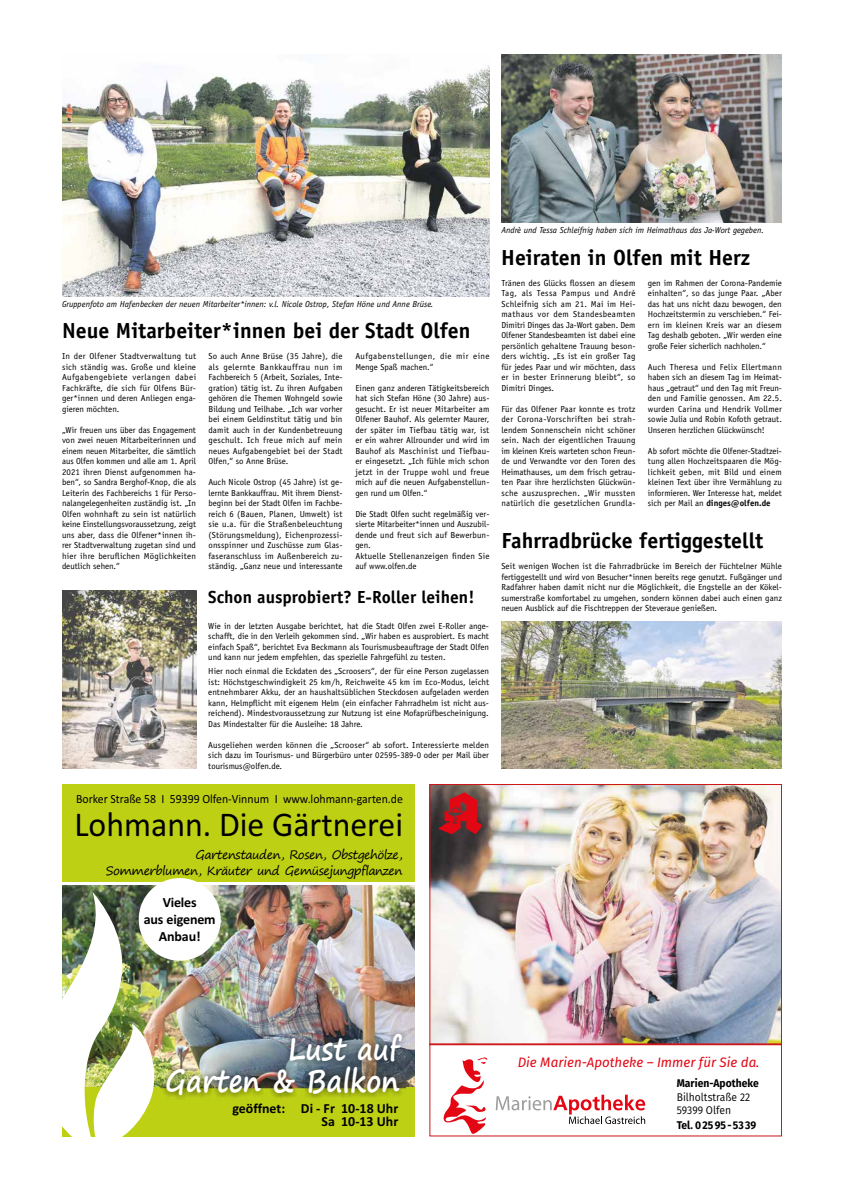
<style>
.page{position:relative;width:844px;height:1191px;background:#fff}
.page>*{position:absolute;margin:0;border:0;box-sizing:border-box;transform-origin:0 0}
.t1{font:35px "Calibri";color:#000}
.t2{font:700 30.89px/32.3px "Segoe Print";color:#fff;text-align:right;scale:.88 1}
.t3{font:700 21.88px "Officina Sans Std";color:#000}
.t4{font:700 17.5px "Officina Sans Std";color:#000}
.t5{font:700 14px/17.1px "Calibri";letter-spacing:-.01em;color:#000;text-align:center}
.t6{font:700 13.91px/13.6px "Calibri";color:#000;text-align:right}
.t7{font:italic 13.65px "Fira Sans";color:#e30613}
.t8{font:12.51px "Calibri";color:#000;scale:.94 1}
.t9{font:12.25px/16px "Segoe Print";letter-spacing:-.04em;color:#000;text-align:right}
.t10{font:700 11.2px "Fira Sans";color:#000;scale:.92 1}
.t11{font:11.2px/13.4px "Fira Sans";color:#000;scale:.92 1}
.t12{font:8.75px/10.5px "Officina Sans Std";color:#000;text-align:justify}
.t13{font:italic 8.75px "Officina Sans Std";color:#000}
.t14{font:8.75px/10.5px "Officina Sans Std";letter-spacing:.025em;color:#000}
.s1{font-weight:700}
</style>
<div class="page">
<svg style="left:443px;top:1057px;width:44px;height:76px"></svg>
<svg style="left:495px;top:1094px;width:150px;height:30px"></svg>
<img style="left:431px;top:786px;width:348px;height:257px">
<svg style="left:438px;top:792px;width:44px;height:42px;background:#992429"></svg>
<hr style="left:430px;top:1043px;width:351px;height:2px;background:#cd1719">
<div style="left:429px;top:784px;width:352px;height:352px;border:1px solid #cd1719"></div>
<img style="left:62px;top:886px;width:352px;height:201px">
<div style="left:62px;top:784px;width:352px;height:98px;background:#bed014"></div>
<div style="left:62px;top:1087px;width:352px;height:49px;background:#bed014"></div>
<img style="left:62px;top:891px;width:97px;height:245px">
<div style="left:139px;top:878px;width:82px;height:82px;background:#fff;border-radius:50%"></div>
<img style="left:160px;top:1028px;width:246px;height:71px">
<img style="left:501px;top:55px;width:280px;height:168px">
<img style="left:501px;top:622px;width:280px;height:147px">
<img style="left:62px;top:65px;width:427px;height:231px">
<img style="left:62px;top:590px;width:134px;height:179px">
<p class="t13" style="left:62px;top:299px;width:373px">Gruppenfoto am Hafenbecken der neuen Mitarbeiter*innen: v.l. Nicole Ostrop, Stefan Höne und Anne Brüse.</p>
<h3 class="t3" style="left:62px;top:317px;width:410px">Neue Mitarbeiter*innen bei der Stadt Olfen</h3>
<p class="t12" style="left:62px;top:351px;width:135px">In der Olfener Stadtverwaltung tut sich ständig was. Große und kleine Aufgabengebiete verlangen dabei Fachkräfte, die sich für Olfens Bür&shy;ger*innen und deren Anliegen enga&shy;gieren möchten.</p>
<p class="t12" style="left:62px;top:424px;width:136px">„Wir freuen uns über das Engagement von zwei neuen Mitarbeiterinnen und einem neuen Mitarbeiter, die sämtlich aus Olfen kommen und alle am 1. April 2021 ihren Dienst aufgenommen ha&shy;ben“, so Sandra Berghof-Knop, die als Leiterin des Fachbereichs 1 für Perso&shy;nalangelegenheiten zuständig ist. „In Olfen wohnhaft zu sein ist natürlich keine Einstellungsvoraussetzung, zeigt uns aber, dass die Olfener*innen ih&shy;rer Stadtverwaltung zugetan sind und hier ihre beruflichen Möglichkeiten deutlich sehen.“</p>
<p class="t12" style="left:208px;top:351px;width:136px">So auch Anne Brüse (35 Jahre), die als gelernte Bankkauffrau nun im Fachbereich 5 (Arbeit, Soziales, Inte&shy;gration) tätig ist. Zu ihren Aufgaben gehören die Themen Wohngeld sowie Bildung und Teilhabe. „Ich war vorher bei einem Geldinstitut tätig und bin damit auch in der Kundenbetreuung geschult. Ich freue mich auf mein neues Aufgabengebiet bei der Stadt Olfen,“ so Anne Brüse.</p>
<p class="t12" style="left:208px;top:477px;width:136px">Auch Nicole Ostrop (45 Jahre) ist ge&shy;lernte Bankkauffrau. Mit ihrem Dienst&shy;beginn bei der Stadt Olfen im Fachbe&shy;reich 6 (Bauen, Planen, Umwelt) ist sie u.a. für die Straßenbeleuchtung (Störungsmeldung), Eichenprozessi&shy;onsspinner und Zuschüsse zum Glas&shy;faseranschluss im Außenbereich zu&shy;ständig. „Ganz neue und interessante</p>
<p class="t14" style="left:355px;top:351px;width:135px">Aufgabenstellungen, die mir eine<br>Menge Spaß machen.“</p>
<p class="t12" style="left:355px;top:382px;width:135px">Einen ganz anderen Tätigkeitsbereich hat sich Stefan Höne (30 Jahre) aus&shy;gesucht. Er ist neuer Mitarbeiter am Olfener Bauhof. Als gelernter Maurer, der später im Tiefbau tätig war, ist er ein wahrer Allrounder und wird im Bauhof als Maschinist und Tiefbau&shy;er eingesetzt. „Ich fühle mich schon jetzt in der Truppe wohl und freue mich auf die neuen Aufgabenstellun&shy;gen rund um Olfen.“</p>
<p class="t12" style="left:355px;top:508px;width:135px;text-align:left">Die Stadt Olfen sucht regelmäßig ver&shy;sierte Mitarbeiter*innen und Auszubil&shy;dende und freut sich auf Bewerbun&shy;gen.<br>Aktuelle Stellenanzeigen finden Sie auf www.olfen.de</p>
<h3 class="t4" style="left:208px;top:586px;width:268px">Schon ausprobiert? E-Roller leihen!</h3>
<p class="t12" style="left:208px;top:621px;width:282px">Wie in der letzten Ausgabe berichtet, hat die Stadt Olfen zwei E-Roller ange&shy;schafft, die in den Verleih gekommen sind. „Wir haben es ausprobiert. Es macht einfach Spaß“, berichtet Eva Beckmann als Tourismusbeauftrage der Stadt Olfen und kann nur jedem empfehlen, das spezielle Fahrgefühl zu testen.</p>
<p class="t12" style="left:208px;top:666px;width:282px">Hier noch einmal die Eckdaten des „Scroosers“, der für eine Person zugelassen ist: Höchstgeschwindigkeit 25 km/h, Reichweite 45 km im Eco-Modus, leicht entnehmbarer Akku, der an haushaltsüblichen Steckdosen aufgeladen werden kann, Helmpflicht mit eigenem Helm (ein einfacher Fahrradhelm ist nicht aus&shy;reichend). Mindestvoraussetzung zur Nutzung ist eine Mofaprüfbescheinigung.<br>Das Mindestalter für die Ausleihe: 18 Jahre.</p>
<p class="t12" style="left:208px;top:739px;width:282px">Ausgeliehen werden können die „Scrooser“ ab sofort. Interessierte melden sich dazu im Tourismus- und Bürgerbüro unter 02595-389-0 oder per Mail über tourismus@olfen.de.</p>
<h3 class="t8" style="left:76px;top:790px;width:349px">Borker Straße 58 I 59399 Olfen-Vinnum I www.lohmann-garten.de</h3>
<h1 class="t1" style="left:74px;top:801px;width:330px">Lohmann. Die Gärtnerei</h1>
<h3 class="t9" style="left:106px;top:848px;width:298px">Gartenstauden, Rosen, Obstgehölze,<br>Sommerblumen, Kräuter und Gemüsejungpflanzen</h3>
<h3 class="t5" style="left:144px;top:894px;width:73px">Vieles<br>aus eigenem<br>Anbau!</h3>
<p class="t13" style="left:501px;top:225px;width:264px">Andrè und Tessa Schleifnig haben sich im Heimathaus das Ja-Wort gegeben.</p>
<h3 class="t3" style="left:501px;top:243px;width:250px">Heiraten in Olfen mit Herz</h3>
<p class="t12" style="left:501px;top:277px;width:136px">Tränen des Glücks flossen an diesem Tag, als Tessa Pampus und André Schleifnig sich am 21. Mai im Hei&shy;mathaus vor dem Standesbeamten Dimitri Dinges das Ja-Wort gaben. Dem Olfener Standesbeamten ist dabei eine persönlich gehaltene Trauung beson&shy;ders wichtig. „Es ist ein großer Tag für jedes Paar und wir möchten, dass er in bester Erinnerung bleibt“, so Dimitri Dinges.</p>
<p class="t12" style="left:501px;top:403px;width:136px">Für das Olfener Paar konnte es trotz der Corona-Vorschriften bei strah&shy;lendem Sonnenschein nicht schöner sein. Nach der eigentlichen Trauung im kleinen Kreis warteten schon Freun&shy;de und Verwandte vor den Toren des Heimathauses, um dem frisch getrau&shy;ten Paar ihre herzlichsten Glückwün&shy;sche auszusprechen. „Wir mussten natürlich die gesetzlichen Grundla-</p>
<p class="t12" style="left:647px;top:277px;width:135px">gen im Rahmen der Corona-Pandemie einhalten“, so das junge Paar. „Aber das hat uns nicht dazu bewogen, den Hochzeitstermin zu verschieben.“ Fei&shy;ern im kleinen Kreis war an diesem Tag deshalb geboten. „Wir werden eine große Feier sicherlich nachholen.“</p>
<p class="t12" style="left:647px;top:361px;width:135px">Auch Theresa und Felix Ellertmann haben sich an diesem Tag im Heimat&shy;haus „getraut“ und den Tag mit Freun&shy;den und Familie genossen. Am 22.5. wurden Carina und Hendrik Vollmer sowie Julia und Robin Kofoth getraut.<br>Unseren herzlichen Glückwünsch!</p>
<p class="t12" style="left:647px;top:445px;width:135px">Ab sofort möchte die Olfener-Stadtzei&shy;tung allen Hochzeitspaaren die Mög&shy;lichkeit geben, mit Bild und einem kleinen Text über ihre Vermählung zu informieren. Wer Interesse hat, meldet sich per Mail an <span class="s1">dinges@olfen.de</span></p>
<h3 class="t3" style="left:501px;top:527px;width:263px">Fahrradbrücke fertiggestellt</h3>
<p class="t12" style="left:501px;top:561px;width:282px">Seit wenigen Wochen ist die Fahrradbrücke im Bereich der Füchtelner Mühle fertiggestellt und wird von Besucher*innen bereits rege genutzt. Fußgänger und Radfahrer haben damit nicht nur die Möglichkeit, die Engstelle an der Kökel&shy;sumerstraße komfortabel zu umgehen, sondern können dabei auch einen ganz neuen Ausblick auf die Fischtreppen der Steveraue genießen.</p>
<h2 class="t2" style="left:165px;top:1035px;width:268px">Lust auf<br>Garten &amp; Balkon</h2>
<h3 class="t6" style="left:232px;top:1102px;width:167px">geöffnet: Di - Fr 10-18 Uhr<br>Sa 10-13 Uhr</h3>
<h3 class="t7" style="left:517px;top:1051px;width:243px">Die Marien-Apotheke – Immer für Sie da.</h3>
<p class="t10" style="left:676px;top:1074px;width:91px">Marien-Apotheke</p>
<p class="t11" style="left:676px;top:1089px;width:81px">Bilholtstraße 22<br>59399 Olfen</p>
<p class="t10" style="left:676px;top:1116px;width:88px">Tel. 02595-5339</p>
</div>
